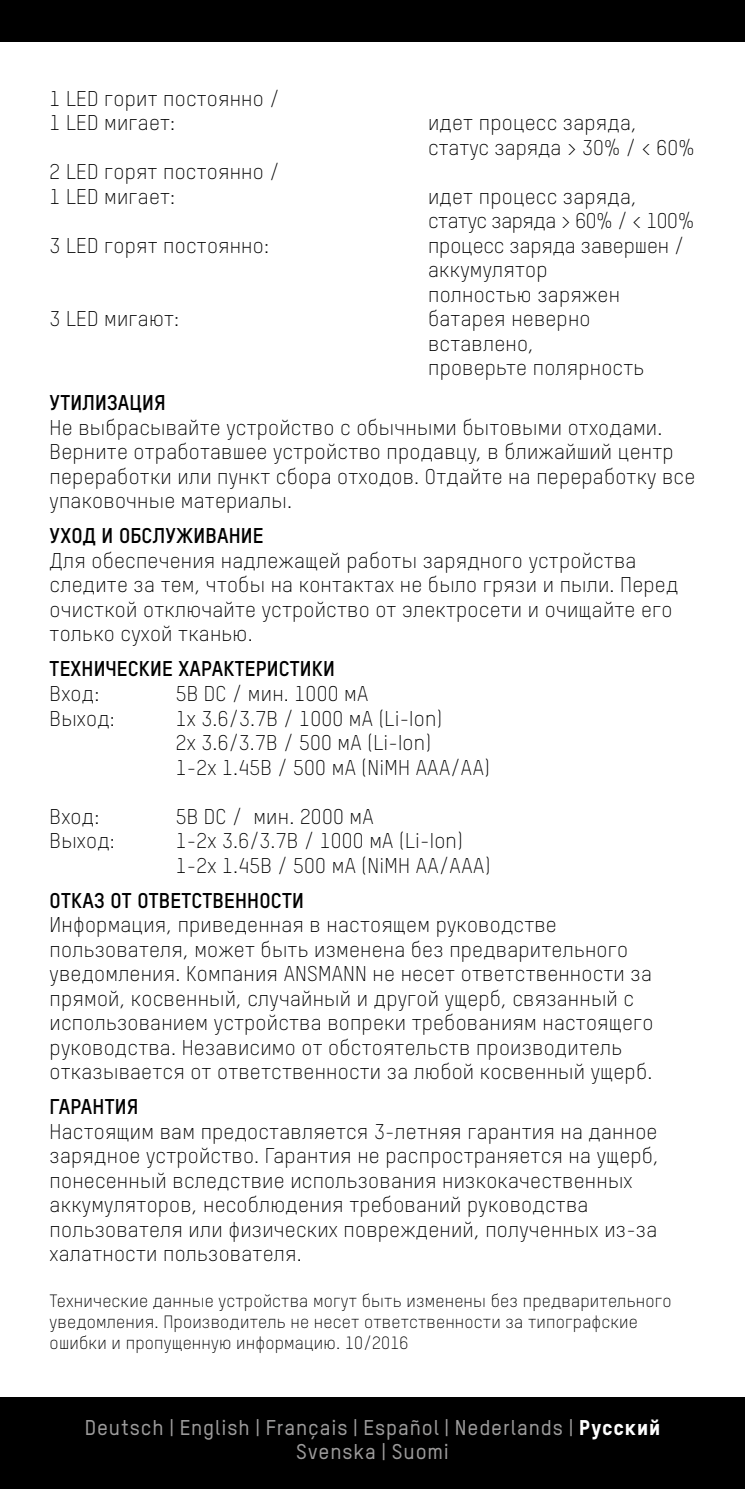
<style>
.page{position:relative;width:745px;height:1489px;background:#fff}
.page>*{position:absolute;margin:0;border:0;box-sizing:border-box;transform-origin:0 0}
.t1{font:300 21px/24.5px "TSTARPRO";letter-spacing:.01em;color:#000}
.t2{font:700 21px "TSTARPRO";letter-spacing:.01em;color:#000}
.t3{font:500 21px/24.5px "TSTARPRO";letter-spacing:.04em;color:#9d9c9c;text-align:center}
.t4{font:300 17.5px/21px "TSTARPRO";letter-spacing:.01em;color:#000}
.s1{font-weight:800;color:#fff}
</style>
<div class="page">
<div style="left:0;top:0;width:744px;height:42px;background:#000"></div>
<div style="left:0;top:1397px;width:744px;height:91px;background:#000"></div>
<p class="t1" style="left:50px;top:86px;width:231px">1 LED горит постоянно /<br>1 LED мигает:</p>
<p class="t1" style="left:50px;top:160px;width:231px">2 LED горят постоянно /<br>1 LED мигает:</p>
<p class="t1" style="left:428px;top:111px;width:268px">идет процесс заряда, статус заряда &gt; 30% / &lt; 60%</p>
<p class="t1" style="left:428px;top:184px;width:267px">идет процесс заряда, статус заряда &gt; 60% / &lt; 100%</p>
<p class="t1" style="left:50px;top:233px;width:221px">3 LED горят постоянно:</p>
<p class="t1" style="left:428px;top:233px;width:257px">процесс заряда завершен / аккумулятор<br>полностью заряжен</p>
<p class="t1" style="left:50px;top:307px;width:131px">3 LED мигают:</p>
<p class="t1" style="left:428px;top:307px;width:217px">батарея неверно вставлено,<br>проверьте полярность</p>
<p class="t2" style="left:50px;top:390px;width:117px">УТИЛИЗАЦИЯ</p>
<p class="t1" style="left:50px;top:415px;width:646px">Не выбрасывайте устройство с обычными бытовыми отходами.<br>Верните отработавшее устройство продавцу, в ближайший центр переработки или пункт сбора отходов. Отдайте на переработку все упаковочные материалы.</p>
<p class="t2" style="left:50px;top:523px;width:215px">УХОД И ОБСЛУЖИВАНИЕ</p>
<p class="t1" style="left:50px;top:548px;width:630px">Для обеспечения надлежащей работы зарядного устройства следите за тем, чтобы на контактах не было грязи и пыли. Перед очисткой отключайте устройство от электросети и очищайте его только сухой тканью.</p>
<p class="t2" style="left:50px;top:656px;width:286px">ТЕХНИЧЕСКИЕ ХАРАКТЕРИСТИКИ</p>
<p class="t1" style="left:50px;top:681px;width:51px">Вход:</p>
<p class="t1" style="left:176px;top:681px;width:194px">5В DC / мин. 1000 мА</p>
<p class="t1" style="left:50px;top:706px;width:67px">Выход:</p>
<p class="t1" style="left:176px;top:706px;width:315px">1x 3.6/3.7В / 1000 мА (Li-Ion)<br>2x 3.6/3.7В / 500 мА (Li-Ion)<br>1-2x 1.45В / 500 мА (NiMH АAA/AA)</p>
<p class="t1" style="left:50px;top:804px;width:51px">Вход:</p>
<p class="t1" style="left:176px;top:804px;width:199px">5В DC / мин. 2000 мА</p>
<p class="t1" style="left:50px;top:828px;width:67px">Выход:</p>
<p class="t1" style="left:176px;top:828px;width:316px">1-2x 3.6/3.7В / 1000 мА (Li-Ion)<br>1-2x 1.45В / 500 мА (NiMH AA/AAA)</p>
<p class="t2" style="left:50px;top:887px;width:255px">ОТКАЗ ОТ ОТВЕТСТВЕННОСТИ</p>
<p class="t1" style="left:50px;top:912px;width:605px">Информация, приведенная в настоящем руководстве пользователя, может быть изменена без предварительного уведомления. Компания ANSMANN не несет ответственности за прямой, косвенный, случайный и другой ущерб, связанный с использованием устройства вопреки требованиям настоящего руководства. Независимо от обстоятельств производитель отказывается от ответственности за любой косвенный ущерб.</p>
<p class="t2" style="left:50px;top:1093px;width:90px">ГАРАНТИЯ</p>
<p class="t1" style="left:50px;top:1119px;width:610px">Настоящим вам предоставляется 3-летняя гарантия на данное зарядное устройство. Гарантия не распространяется на ущерб, понесенный вследствие использования низкокачественных аккумуляторов, несоблюдения требований руководства пользователя или физических повреждений, полученных из-за халатности пользователя.</p>
<p class="t4" style="left:50px;top:1290px;width:623px">Технические данные устройства могут быть изменены без предварительного уведомления. Производитель не несет ответственности за типографские ошибки и пропущенную информацию. 10/2016</p>
<p class="t3" style="left:85px;top:1416px;width:576px">Deutsch | English | Français | Español | Nederlands | <span class="s1">Pусский<br></span>Svenska | Suomi</p>
</div>
